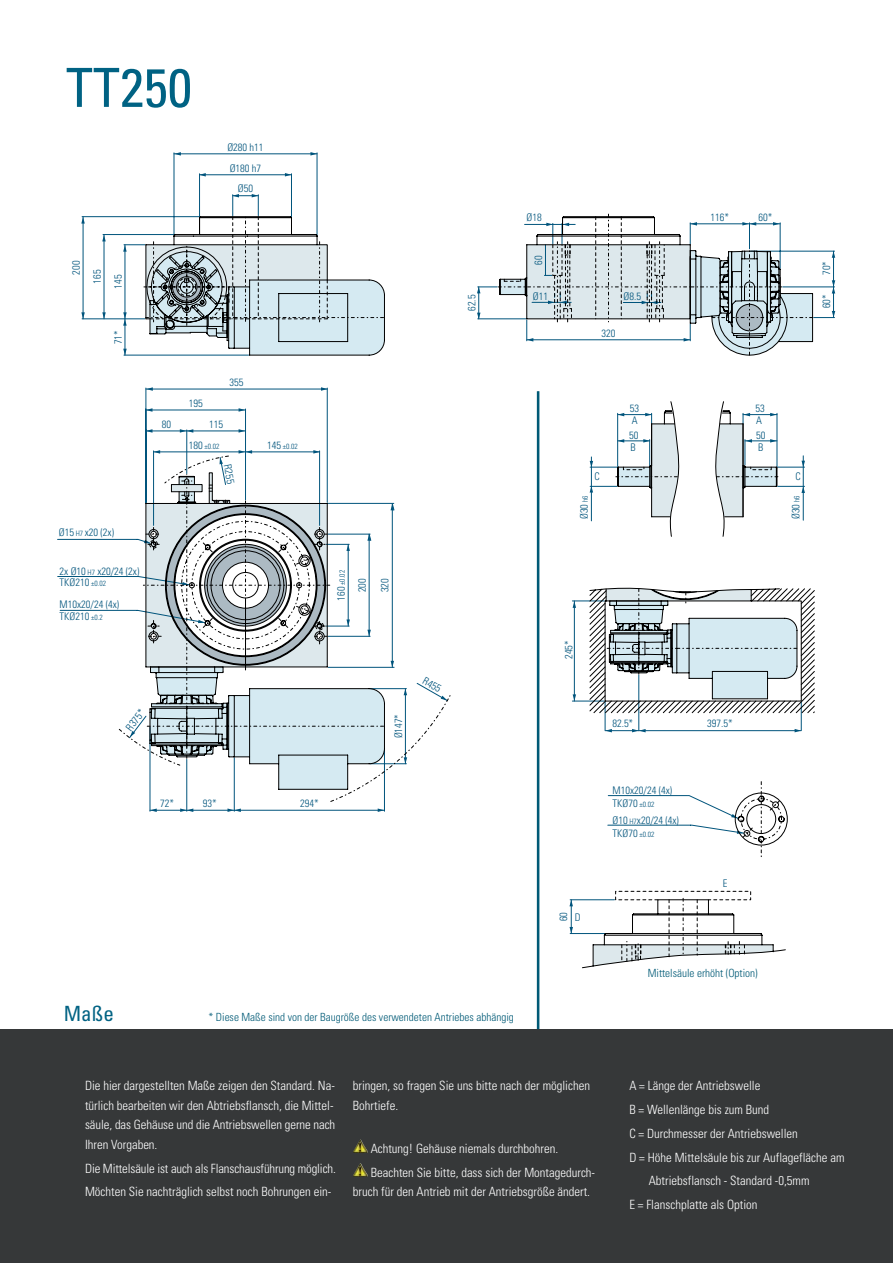
<style>
.page{position:relative;width:893px;height:1263px;background:#fff}
.page>*{position:absolute;margin:0;border:0;box-sizing:border-box;transform-origin:0 0}
.t1{font:condensed 54px "Univers";color:#006283}
.t2{font:condensed 21px "Univers";color:#006283}
.t3{font:300 condensed 12.75px/19.5px "Univers";color:#fff}
.t4{font:300 condensed 11.25px "Univers";color:#005a76}
.t5{font:300 condensed 10.5px/11.6px "Univers";color:#00547c}
.t6{font:300 condensed 7.5px "Univers";color:#00547c}
.s1{font-size:7.5px}
.s2{font-size:10.5px}
</style>
<div class="page">
<div style="left:0;top:1029px;width:893px;height:234px;background:#363839"></div>
<hr style="left:537px;top:391px;width:1px;height:638px;background:#005a76">
<hr style="left:538px;top:391px;width:1px;height:638px;background:#005a76">
<hr style="left:82px;top:319px;width:63px;height:1px;background:#00547c">
<hr style="left:82px;top:216px;width:118px;height:1px;background:#00547c">
<hr style="left:103px;top:234px;width:71px;height:1px;background:#00547c">
<hr style="left:174px;top:153px;width:1px;height:82px;background:#00547c">
<hr style="left:317px;top:153px;width:1px;height:82px;background:#00547c">
<hr style="left:199px;top:174px;width:1px;height:43px;background:#00547c">
<hr style="left:291px;top:174px;width:1px;height:43px;background:#00547c">
<hr style="left:570px;top:899px;width:44px;height:1px;background:#00547c">
<hr style="left:570px;top:933px;width:35px;height:1px;background:#00547c">
<hr style="left:83px;top:217px;width:1px;height:102px;background:#00547c">
<svg style="left:81px;top:217px;width:4px;height:7px"></svg>
<svg style="left:81px;top:312px;width:4px;height:7px"></svg>
<hr style="left:104px;top:235px;width:1px;height:84px;background:#00547c">
<svg style="left:102px;top:235px;width:4px;height:6px"></svg>
<svg style="left:102px;top:312px;width:4px;height:7px"></svg>
<hr style="left:174px;top:154px;width:143px;height:1px;background:#00547c">
<svg style="left:310px;top:152px;width:7px;height:4px"></svg>
<svg style="left:174px;top:152px;width:7px;height:4px"></svg>
<hr style="left:200px;top:174px;width:91px;height:1px;background:#00547c">
<svg style="left:285px;top:173px;width:6px;height:3px"></svg>
<svg style="left:199px;top:173px;width:7px;height:4px"></svg>
<svg style="left:813px;top:250px;width:22px;height:92px"></svg>
<hr style="left:571px;top:900px;width:1px;height:33px;background:#00547c">
<svg style="left:569px;top:927px;width:4px;height:6px"></svg>
<svg style="left:569px;top:900px;width:4px;height:6px"></svg>
<svg style="left:788px;top:250px;width:25px;height:93px"></svg>
<svg style="left:123px;top:194px;width:195px;height:162px"></svg>
<svg style="left:145px;top:215px;width:546px;height:27px"></svg>
<svg style="left:57px;top:538px;width:88px;height:211px"></svg>
<svg style="left:145px;top:242px;width:643px;height:604px"></svg>
<svg style="left:786px;top:588px;width:29px;height:144px"></svg>
<svg style="left:581px;top:410px;width:205px;height:559px"></svg>
<svg style="left:590px;top:401px;width:215px;height:136px"></svg>
<hr style="left:651px;top:424px;width:1px;height:41px;background:#000">
<hr style="left:743px;top:424px;width:1px;height:93px;background:#000">
<img style="left:353px;top:1139px;width:15px;height:14px">
<img style="left:353px;top:1163px;width:15px;height:13px">
<h1 class="t1" style="left:66px;top:53px;width:127px">TT250</h1>
<p class="t5" style="left:227px;top:136px;width:38px;line-height:21px;text-align:center">Ø280 h11<br>Ø180 h7<br>Ø50</p>
<p class="t5" style="left:70px;top:275px;width:15px;rotate:-90deg">200</p>
<p class="t5" style="left:91px;top:284px;width:15px;rotate:-90deg">165</p>
<p class="t5" style="left:112px;top:289px;width:15px;rotate:-90deg">145</p>
<p class="t5" style="left:112px;top:344px;width:15px;rotate:-90deg">71*</p>
<p class="t5" style="left:59px;top:527px;width:57px">Ø15 <span class="s1">H7</span> x20 (2x)</p>
<p class="t5" style="left:60px;top:565px;width:81px">2x Ø10 <span class="s1">H7</span> x20/24 (2x)<br>TKØ210 <span class="s1">±0.02</span></p>
<p class="t5" style="left:60px;top:599px;width:61px">M10x20/24 (4x)<br>TKØ210 <span class="s1">±0.2</span></p>
<p class="t5" style="left:230px;top:376px;width:15px">355</p>
<p class="t5" style="left:189px;top:397px;width:15px">195</p>
<p class="t6" style="left:189px;top:441px;width:32px"><span class="s2">180</span> ±0.02</p>
<p class="t5" style="left:162px;top:418px;width:11px">80</p>
<p class="t5" style="left:209px;top:418px;width:15px">115</p>
<p class="t5" style="left:233px;top:463px;width:21px;rotate:79deg">R255</p>
<p class="t6" style="left:267px;top:441px;width:32px"><span class="s2">145</span> ±0.02</p>
<p class="t5" style="left:124px;top:726px;width:25px;rotate:-53deg">R375*</p>
<p class="t6" style="left:338px;top:600px;width:32px;rotate:-90deg"><span class="s2">160</span> ±0.02</p>
<p class="t5" style="left:351px;top:592px;width:15px;line-height:22.5px;rotate:-90deg">200<br>320</p>
<p class="t5" style="left:393px;top:738px;width:26px;rotate:-90deg">Ø147*</p>
<p class="t5" style="left:427px;top:675px;width:21px;rotate:30deg">R455</p>
<p class="t5" style="left:160px;top:797px;width:15px">72*</p>
<p class="t5" style="left:203px;top:797px;width:15px">93*</p>
<p class="t5" style="left:300px;top:797px;width:20px">294*</p>
<p class="t5" style="left:466px;top:311px;width:18px;rotate:-90deg">62.5</p>
<p class="t5" style="left:526px;top:212px;width:17px">Ø18</p>
<p class="t5" style="left:533px;top:265px;width:11px;rotate:-90deg">60</p>
<p class="t5" style="left:533px;top:290px;width:17px">Ø11</p>
<p class="t5" style="left:623px;top:291px;width:19px">Ø8.5</p>
<p class="t5" style="left:601px;top:327px;width:15px">320</p>
<p class="t5" style="left:594px;top:470px;width:7px">C</p>
<p class="t5" style="left:578px;top:519px;width:25px;rotate:-90deg">Ø30 <span class="s1">h6</span></p>
<p class="t5" style="left:630px;top:403px;width:11px;line-height:12px">53<br>A</p>
<p class="t5" style="left:630px;top:442px;width:7px">B</p>
<p class="t5" style="left:629px;top:429px;width:11px">50</p>
<p class="t5" style="left:563px;top:659px;width:20px;rotate:-90deg">245*</p>
<p class="t5" style="left:710px;top:211px;width:20px">116*</p>
<p class="t5" style="left:758px;top:211px;width:15px">60*</p>
<p class="t5" style="left:755px;top:403px;width:11px">53</p>
<p class="t5" style="left:756px;top:429px;width:11px">50</p>
<p class="t5" style="left:756px;top:415px;width:7px">A</p>
<p class="t5" style="left:758px;top:442px;width:7px">B</p>
<p class="t5" style="left:612px;top:718px;width:22px">82.5*</p>
<p class="t5" style="left:707px;top:717px;width:27px">397.5*</p>
<p class="t5" style="left:558px;top:921px;width:11px;rotate:-90deg">60</p>
<p class="t5" style="left:575px;top:911px;width:7px">D</p>
<p class="t5" style="left:613px;top:783px;width:61px;line-height:13.2px">M10x20/24 (4x)<br>TKØ70 <span class="s1">±0.02</span></p>
<p class="t5" style="left:613px;top:813px;width:68px;line-height:13.2px">Ø10 <span class="s1">H7</span>x20/24 (4x)<br>TKØ70 <span class="s1">±0.02</span></p>
<p class="t5" style="left:723px;top:877px;width:6px">E</p>
<h2 class="t2" style="left:64px;top:1000px;width:52px">Maße</h2>
<p class="t4" style="left:208px;top:1010px;width:307px">* Diese Maße sind von der Baugröße des verwendeten Antriebes abhängig</p>
<p class="t4" style="left:648px;top:966px;width:111px">Mittelsäule erhöht (Option)</p>
<p class="t5" style="left:795px;top:470px;width:7px">C</p>
<p class="t5" style="left:790px;top:519px;width:25px;rotate:-90deg">Ø30 <span class="s1">h6</span></p>
<p class="t5" style="left:821px;top:275px;width:15px;rotate:-90deg">70*</p>
<p class="t5" style="left:821px;top:308px;width:15px;rotate:-90deg">60*</p>
<p class="t3" style="left:85px;top:1076px;width:252px">Die hier dargestellten Maße zeigen den Standard. Na&shy;türlich bearbeiten wir den Abtriebsflansch, die Mittel&shy;säule, das Gehäuse und die Antriebswellen gerne nach Ihren Vorgaben.</p>
<p class="t3" style="left:85px;top:1156px;width:252px;line-height:23.7px">Die Mittelsäule ist auch als Flanschausführung möglich.<br>Möchten Sie nachträglich selbst noch Bohrungen ein-</p>
<p class="t3" style="left:353px;top:1076px;width:239px">bringen, so fragen Sie uns bitte nach der möglichen<br>Bohrtiefe.</p>
<p class="t3" style="left:371px;top:1136px;width:226px;line-height:23.7px">Achtung! Gehäuse niemals durchbohren.<br>Beachten Sie bitte, dass sich der Montagedurch-</p>
<p class="t3" style="left:353px;top:1182px;width:239px">bruch für den Antrieb mit der Antriebsgröße ändert.</p>
<p class="t3" style="left:629px;top:1076px;width:132px">A = Länge der Antriebswelle</p>
<p class="t3" style="left:629px;top:1100px;width:141px">B = Wellenlänge bis zum Bund</p>
<p class="t3" style="left:629px;top:1123px;width:170px">C = Durchmesser der Antriebswellen</p>
<p class="t3" style="left:629px;top:1147px;width:217px">D = Höhe Mittelsäule bis zur Auflagefläche am</p>
<p class="t3" style="left:649px;top:1171px;width:162px">Abtriebsflansch - Standard -0,5mm</p>
<p class="t3" style="left:629px;top:1195px;width:130px">E = Flanschplatte als Option</p>
</div>
